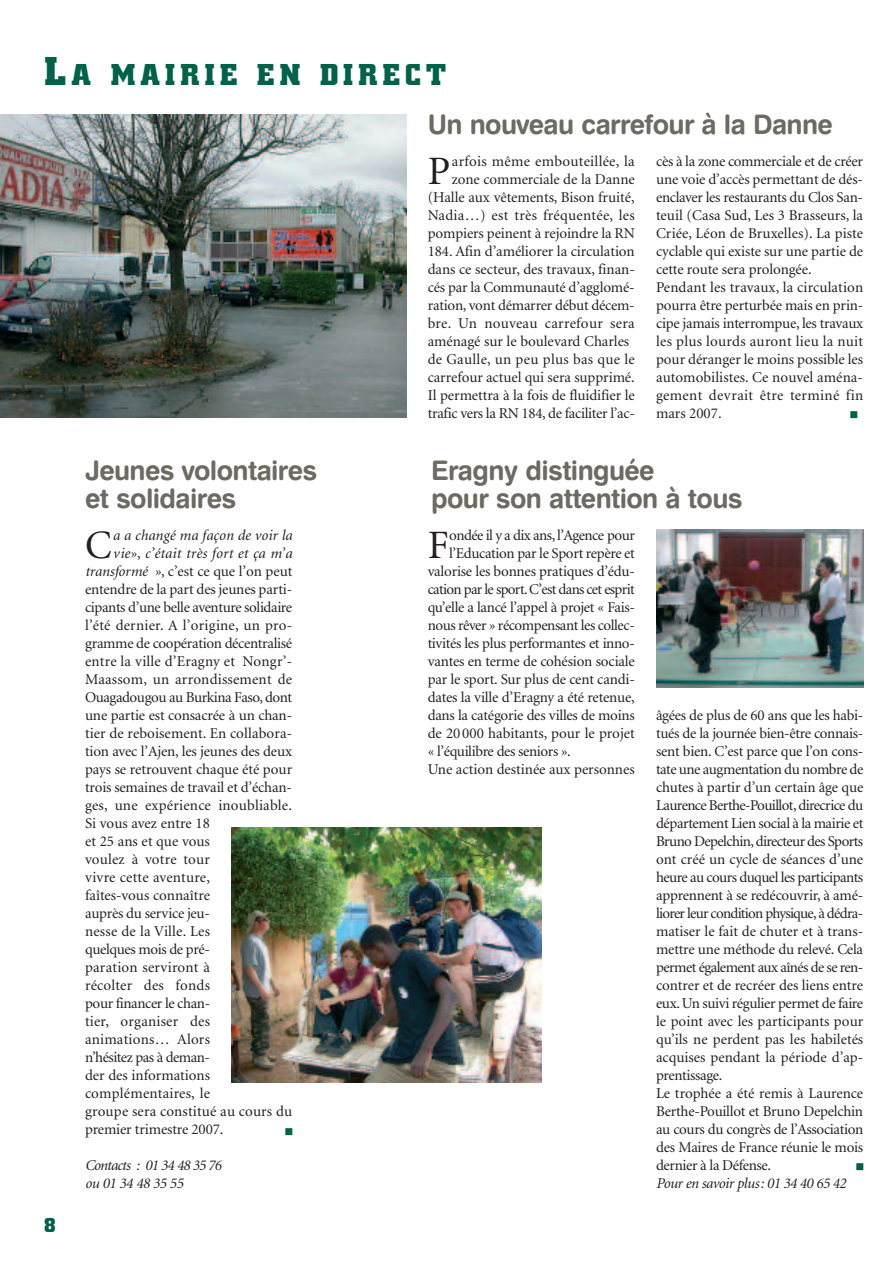
<style>
.page{position:relative;width:893px;height:1263px;background:#fff}
.page>*{position:absolute;margin:0;border:0;box-sizing:border-box;transform-origin:0 0}
.t1{font:40.35px "Minion";color:#231f20}
.t2{font:27px/28.5px "Swiss 721 BT Bold Rounded";letter-spacing:-.025em;color:#6d6a63}
.t3{font:700 27px "Civic";letter-spacing:.17em;color:#006248}
.t4{font:700 18px "Civic";color:#006248}
.t5{font:15px/18px "Minion";letter-spacing:-.01em;color:#231f20}
.t6{font:15px "Minion";letter-spacing:.015em;color:#231f20}
.t7{font:15px "Minion";letter-spacing:.02em;color:#231f20}
.t8{font:15px "Minion";letter-spacing:-.03em;color:#231f20}
.t9{font:15px "Minion";letter-spacing:.01em;color:#231f20}
.t10{font:15px "Minion";letter-spacing:-.045em;color:#231f20}
.t11{font:italic 15px/18px "Minion";letter-spacing:-.045em;color:#231f20}
.t12{font:15px "Minion";letter-spacing:-.035em;color:#231f20}
.t13{font:italic 15px "Minion";letter-spacing:.015em;color:#231f20}
.t14{font:italic 15px "Minion";letter-spacing:-.025em;color:#231f20}
.t15{font:italic 15px "Minion";letter-spacing:.01em;color:#231f20}
.t16{font:12px "Wingdings";color:#006248}
.s1{font-size:36px}
.s2{font-style:normal}
.s3{font-style:italic}
</style>
<div class="page">
<img style="left:0;top:114px;width:406px;height:304px">
<img style="left:231px;top:827px;width:311px;height:255px">
<img style="left:656px;top:530px;width:207px;height:157px">
<h2 class="t3" style="left:44px;top:59px;width:404px"><span class="s1">L</span>A MAIRIE EN DIRECT</h2>
<h2 class="t2" style="left:428px;top:113px;width:407px">Un nouveau carrefour à la Danne</h2>
<h1 class="t1" style="left:428px;top:155px;width:24px">P</h1>
<p class="t7" style="left:452px;top:155px;width:184px">arfois même embouteillée, la</p>
<p class="t5" style="left:452px;top:171px;width:184px">zone commerciale de la Danne</p>
<p class="t5" style="left:428px;top:189px;width:208px">(Halle aux vêtements, Bison fruité,</p>
<p class="t7" style="left:428px;top:209px;width:209px">Nadia…) est très fréquentée, les</p>
<p class="t5" style="left:428px;top:225px;width:209px">pompiers peinent à rejoindre la RN</p>
<p class="t5" style="left:428px;top:243px;width:209px">184. Afin d’améliorer la circulation</p>
<p class="t5" style="left:428px;top:261px;width:209px">dans ce secteur, des travaux, finan-</p>
<p class="t5" style="left:428px;top:279px;width:209px">cés par la Communauté d’agglomé-</p>
<p class="t5" style="left:428px;top:297px;width:209px">ration, vont démarrer début décem-</p>
<p class="t7" style="left:428px;top:317px;width:209px">bre. Un nouveau carrefour sera</p>
<p class="t5" style="left:428px;top:333px;width:203px">aménagé sur le boulevard Charles</p>
<p class="t7" style="left:428px;top:353px;width:209px">de Gaulle, un peu plus bas que le</p>
<p class="t5" style="left:428px;top:369px;width:209px">carrefour actuel qui sera supprimé.</p>
<p class="t5" style="left:428px;top:387px;width:209px">Il permettra à la fois de fluidifier le</p>
<p class="t5" style="left:428px;top:405px;width:209px">trafic vers la RN 184, de faciliter l’ac-</p>
<p class="t5" style="left:656px;top:153px;width:209px">cès à la zone commerciale et de créer une voie d’accès permettant de dés&shy;enclaver les restaurants du Clos San&shy;teuil (Casa Sud, Les 3 Brasseurs, la Criée, Léon de Bruxelles). La piste cyclable qui existe sur une partie de cette route sera prolongée.<br>Pendant les travaux, la circulation pourra être perturbée mais en prin&shy;cipe jamais interrompue, les travaux les plus lourds auront lieu la nuit pour déranger le moins possible les automobilistes. Ce nouvel aména&shy;gement devrait être terminé fin mars 2007.</p>
<p class="t16" style="left:849px;top:408px;width:10px">■</p>
<p class="t4" style="left:44px;top:1215px;width:13px">8</p>
<h2 class="t2" style="left:85px;top:459px;width:234px">Jeunes volontaires et solidaires</h2>
<h2 class="t2" style="left:431px;top:459px;width:313px">Eragny distinguée<br>pour son attention à tous</h2>
<h1 class="t1" style="left:428px;top:529px;width:22px">F</h1>
<p class="t12" style="left:449px;top:529px;width:187px">ondée il y a dix ans, l’Agence pour</p>
<h1 class="t1" style="left:85px;top:529px;width:28px">C</h1>
<p class="t15" style="left:113px;top:529px;width:181px">a a changé ma façon de voir la</p>
<p class="t13" style="left:113px;top:547px;width:181px">vie»<span class="s2">,</span> c’était très fort et ça m’a</p>
<p class="t5" style="left:85px;top:563px;width:209px"><span class="s3">transformé »</span>, c’est ce que l’on peut</p>
<p class="t5" style="left:85px;top:581px;width:209px">entendre de la part des jeunes parti-</p>
<p class="t5" style="left:85px;top:599px;width:209px">cipants d’une belle aventure solidaire</p>
<p class="t6" style="left:85px;top:619px;width:209px">l’été dernier. A l’origine, un pro-</p>
<p class="t5" style="left:85px;top:635px;width:209px">gramme de coopération décentralisé</p>
<p class="t6" style="left:85px;top:655px;width:209px">entre la ville d’Eragny et Nongr’-</p>
<p class="t6" style="left:85px;top:673px;width:209px">Maassom, un arrondissement de</p>
<p class="t8" style="left:85px;top:691px;width:209px">Ouagadougou au Burkina Faso, dont</p>
<p class="t5" style="left:85px;top:707px;width:209px">une partie est consacrée à un chan-</p>
<p class="t5" style="left:85px;top:725px;width:209px">tier de reboisement. En collabora-</p>
<p class="t5" style="left:85px;top:743px;width:208px">tion avec l’Ajen, les jeunes des deux</p>
<p class="t5" style="left:85px;top:761px;width:209px">pays se retrouvent chaque été pour</p>
<p class="t5" style="left:85px;top:779px;width:208px">trois semaines de travail et d’échan-</p>
<p class="t6" style="left:85px;top:799px;width:208px">ges, une expérience inoubliable.</p>
<p class="t5" style="left:85px;top:815px;width:126px">Si vous avez entre 18</p>
<p class="t5" style="left:85px;top:833px;width:126px">et 25 ans et que vous</p>
<p class="t6" style="left:85px;top:853px;width:126px">voulez à votre tour</p>
<p class="t9" style="left:85px;top:871px;width:126px">vivre cette aventure,</p>
<p class="t5" style="left:85px;top:887px;width:127px">faîtes-vous connaître</p>
<p class="t5" style="left:85px;top:905px;width:126px">auprès du service jeu-</p>
<p class="t6" style="left:85px;top:925px;width:126px">nesse de la Ville. Les</p>
<p class="t5" style="left:85px;top:941px;width:126px">quelques mois de pré-</p>
<p class="t6" style="left:85px;top:961px;width:126px">paration serviront à</p>
<p class="t6" style="left:85px;top:979px;width:126px">récolter des fonds</p>
<p class="t5" style="left:85px;top:995px;width:127px">pour financer le chan-</p>
<p class="t6" style="left:85px;top:1015px;width:126px">tier, organiser des</p>
<p class="t6" style="left:85px;top:1033px;width:126px">animations… Alors</p>
<p class="t8" style="left:85px;top:1051px;width:126px">n’hésitez pas à deman-</p>
<p class="t5" style="left:85px;top:1067px;width:127px">der des informations</p>
<p class="t6" style="left:85px;top:1087px;width:126px">complémentaires, le</p>
<p class="t9" style="left:85px;top:1105px;width:209px">groupe sera constitué au cours du</p>
<p class="t5" style="left:85px;top:1121px;width:140px">premier trimestre 2007.</p>
<p class="t11" style="left:85px;top:1157px;width:138px">Contacts : 01 34 48 35 76 ou 01 34 48 35 55</p>
<p class="t5" style="left:449px;top:545px;width:187px">l’Education par le Sport repère et</p>
<p class="t5" style="left:428px;top:563px;width:209px">valorise les bonnes pratiques d’édu-</p>
<p class="t10" style="left:428px;top:583px;width:209px">cation par le sport.C’est dans cet esprit</p>
<p class="t5" style="left:428px;top:599px;width:209px">qu’elle a lancé l’appel à projet « Fais-</p>
<p class="t5" style="left:428px;top:617px;width:209px">nous rêver » récompensant les collec-</p>
<p class="t5" style="left:428px;top:635px;width:209px">tivités les plus performantes et inno-</p>
<p class="t5" style="left:428px;top:653px;width:209px">vantes en terme de cohésion sociale</p>
<p class="t5" style="left:428px;top:671px;width:209px">par le sport. Sur plus de cent candi-</p>
<p class="t5" style="left:428px;top:689px;width:209px">dates la ville d’Eragny a été retenue,</p>
<p class="t5" style="left:428px;top:707px;width:209px">dans la catégorie des villes de moins</p>
<p class="t5" style="left:428px;top:725px;width:209px">de 20 000 habitants, pour le projet</p>
<p class="t5" style="left:428px;top:743px;width:145px">« l’équilibre des seniors ».</p>
<p class="t5" style="left:428px;top:761px;width:209px">Une action destinée aux personnes</p>
<p class="t5" style="left:656px;top:707px;width:209px">âgées de plus de 60 ans que les habi&shy;tués de la journée bien-être connais&shy;sent bien. C’est parce que l’on cons&shy;tate une augmentation du nombre de chutes à partir d’un certain âge que Laurence Berthe-Pouillot,direcrice du département Lien social à la mairie et Bruno Depelchin,directeur des Sports ont créé un cycle de séances d’une heure au cours duquel les participants apprennent à se redécouvrir, à amé&shy;liorer leur condition physique,à dédra&shy;matiser le fait de chuter et à trans&shy;mettre une méthode du relevé. Cela permet également aux aînés de se ren&shy;contrer et de recréer des liens entre eux. Un suivi régulier permet de faire le point avec les participants pour qu’ils ne perdent pas les habiletés acquises pendant la période d’ap&shy;prentissage.<br>Le trophée a été remis à Laurence Berthe-Pouillot et Bruno Depelchin au cours du congrès de l’Association des Maires de France réunie le mois dernier à la Défense.</p>
<p class="t14" style="left:656px;top:1177px;width:192px">Pour en savoir plus: 01 34 40 65 42</p>
<p class="t16" style="left:285px;top:1124px;width:10px">■</p>
<p class="t16" style="left:855px;top:1160px;width:10px">■</p>
</div>
